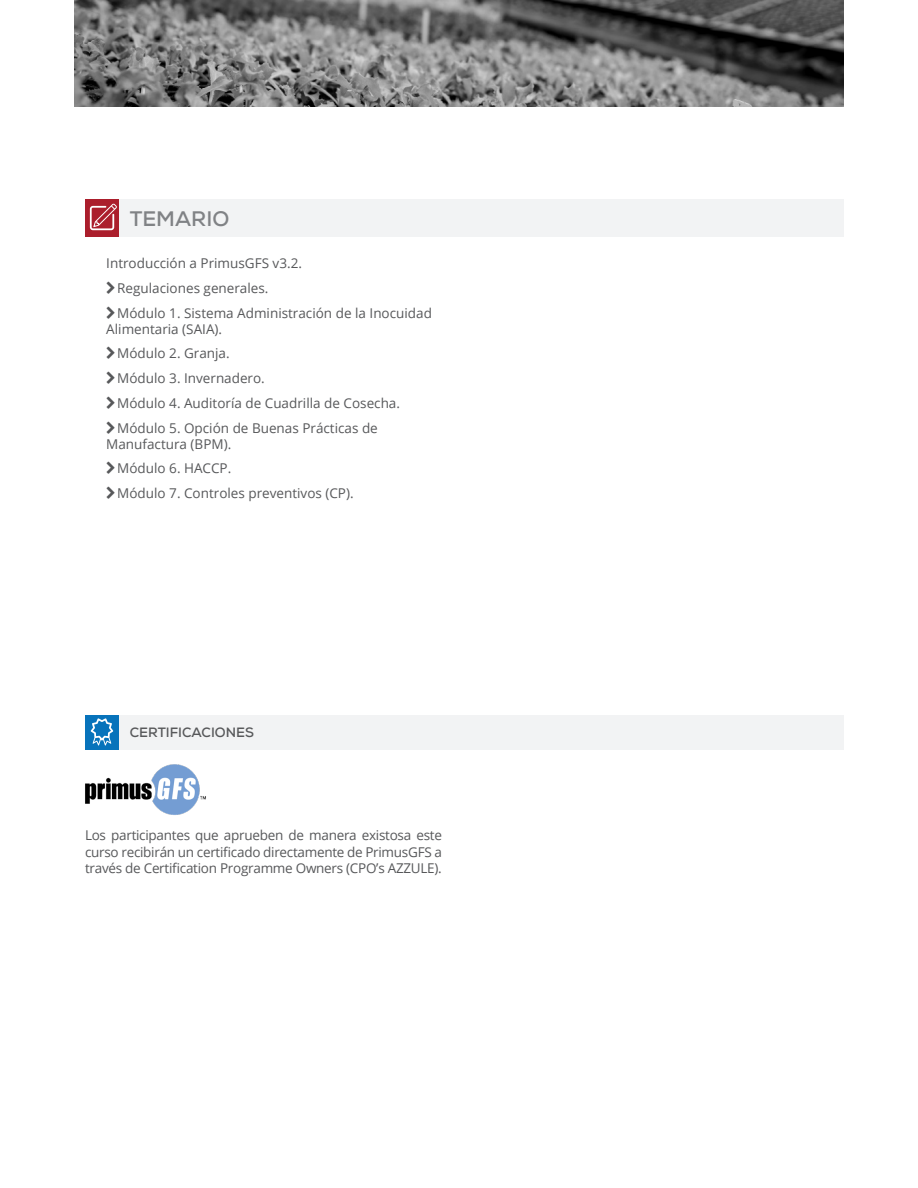
<style>
.page{position:relative;width:918px;height:1188px;background:#fff}
.page>*{position:absolute;margin:0;border:0;box-sizing:border-box;transform-origin:0 0}
.t1{font:700 21px "Nexa";color:#808285}
.t2{font:13.5px/24.8px "Open Sans";color:#57585a}
.t3{font:700 13.5px "Nexa";color:#57585a}
</style>
<div class="page">
<img style="left:74px;top:0;width:770px;height:106px">
<div style="left:85px;top:200px;width:34px;height:37px;background:#ab1e2c"></div>
<div style="left:85px;top:715px;width:34px;height:34px;background:#0773bb"></div>
<div style="left:119px;top:200px;width:725px;height:37px;background:#f2f3f4"></div>
<div style="left:119px;top:715px;width:725px;height:34px;background:#f2f3f4"></div>
<svg style="left:90px;top:204px;width:27px;height:26px"></svg>
<svg style="left:91px;top:718px;width:22px;height:28px"></svg>
<img style="left:85px;top:764px;width:121px;height:51px">
<p class="t1" style="left:130px;top:205px;width:101px">TEMARIO</p>
<p class="t2" style="left:117px;top:251px;width:316px;text-indent:-11px">Introducción a PrimusGFS v3.2.<br>Regulaciones generales.<br>Módulo 1. Sistema Administración de la Inocuidad</p>
<p class="t2" style="left:117px;top:316px;width:284px;text-indent:-11px">Alimentaria (SAIA).<br>Módulo 2. Granja.<br>Módulo 3. Invernadero.<br>Módulo 4. Auditoría de Cuadrilla de Cosecha.<br>Módulo 5. Opción de Buenas Prácticas de</p>
<p class="t2" style="left:117px;top:431px;width:238px;text-indent:-11px">Manufactura (BPM).<br>Módulo 6. HACCP.<br>Módulo 7. Controles preventivos (CP).</p>
<p class="t3" style="left:130px;top:724px;width:126px">CERTIFICACIONES</p>
<p class="t2" style="left:85px;top:827px;width:358px;line-height:16.2px;text-align:justify">Los participantes que aprueben de manera existosa este curso recibirán un certificado directamente de PrimusGFS a través de Certification Programme Owners (CPO’s AZZULE).</p>
</div>
